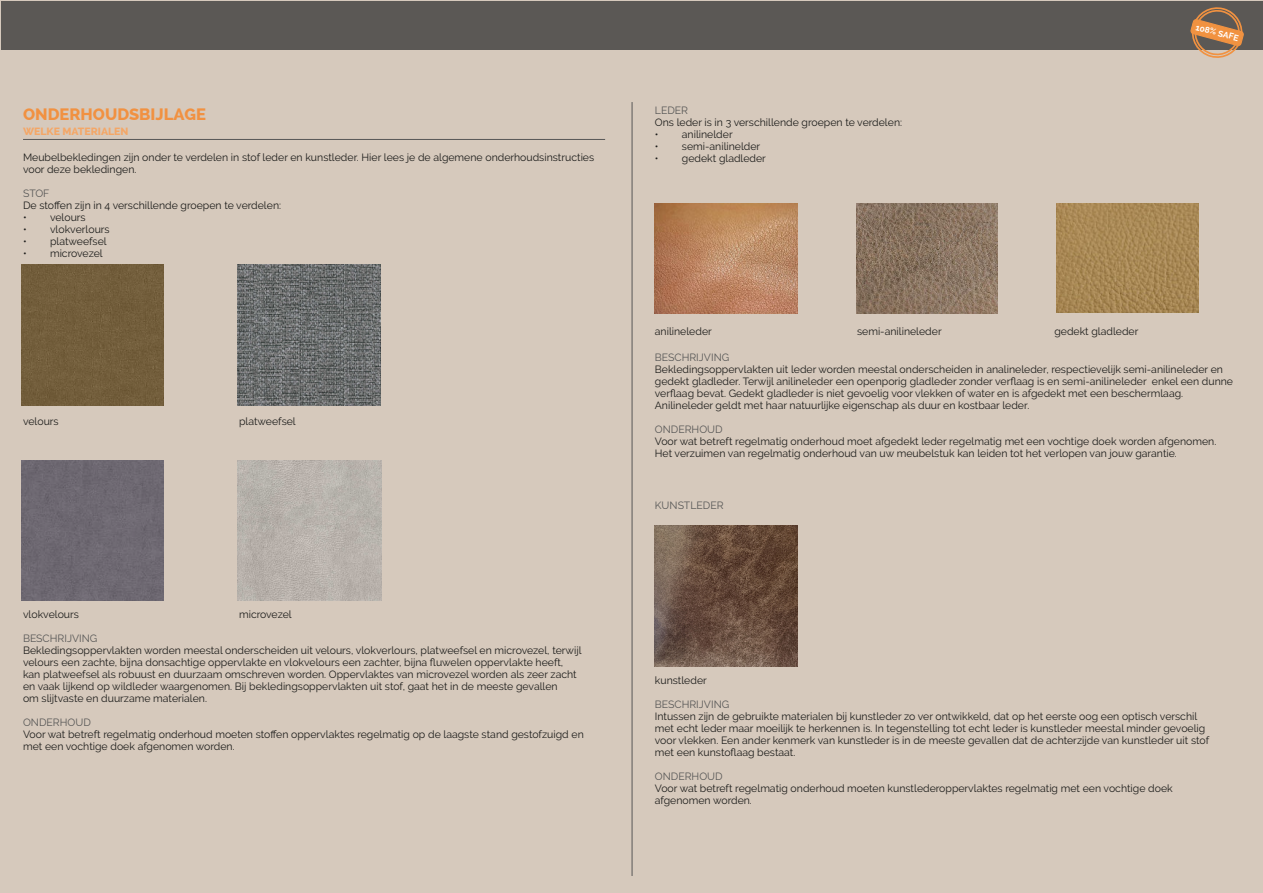
<style>
.page{position:relative;width:1263px;height:893px;background:#fff}
.page>*{position:absolute;margin:0;border:0;box-sizing:border-box;transform-origin:0 0}
.t1{font:800 16.5px "Raleway";color:#f19141}
.t2{font:10.5px/12px "Raleway";color:#1d1d1b}
.t3{font:10.5px "Raleway";color:#575756}
.t4{font:800 10.5px "Raleway";color:#f4a767}
.t5{font:700 8.4px "Raleway";color:#fff}
</style>
<div class="page">
<div style="left:0;top:1px;width:1263px;height:892px;background:#d6c9bc"></div>
<hr style="left:23px;top:139px;width:582px;height:1px;background:#575756">
<img style="left:238px;top:265px;width:142px;height:141px">
<img style="left:238px;top:460px;width:143px;height:141px">
<div style="left:21px;top:265px;width:143px;height:141px;background:#735e3c"></div>
<div style="left:21px;top:460px;width:143px;height:141px;background:#6e6872"></div>
<hr style="left:632px;top:102px;width:1px;height:774px;background:#575756">
<div style="left:1px;top:1px;width:1262px;height:49px;background:#5b5855"></div>
<svg style="left:1190px;top:7px;width:54px;height:51px"></svg>
<img style="left:655px;top:203px;width:142px;height:110px">
<img style="left:857px;top:203px;width:140px;height:110px">
<img style="left:1057px;top:203px;width:142px;height:110px">
<img style="left:655px;top:525px;width:142px;height:141px">
<h1 class="t1" style="left:23px;top:104px;width:185px">ONDERHOUDSBIJLAGE</h1>
<p class="t4" style="left:23px;top:125px;width:107px">WELKE MATERIALEN</p>
<p class="t2" style="left:23px;top:152px;width:573px">Meubelbekledingen zijn onder te verdelen in stof leder en kunstleder. Hier lees je de algemene onderhoudsinstructies voor deze bekledingen.</p>
<p class="t3" style="left:23px;top:189px;width:28px">STOF</p>
<p class="t2" style="left:23px;top:199px;width:260px">De stoffen zijn in 4 verschillende groepen te verdelen:</p>
<p class="t2" style="left:23px;top:212px;width:64px">• velours</p>
<p class="t2" style="left:23px;top:224px;width:88px">• vlokverlours</p>
<p class="t2" style="left:23px;top:236px;width:85px">• platweefsel</p>
<p class="t2" style="left:23px;top:248px;width:81px">• microvezel</p>
<p class="t2" style="left:23px;top:415px;width:37px">velours</p>
<p class="t2" style="left:239px;top:415px;width:58px">platweefsel</p>
<p class="t2" style="left:23px;top:609px;width:57px">vlokvelours</p>
<p class="t2" style="left:239px;top:609px;width:54px">microvezel</p>
<p class="t3" style="left:23px;top:634px;width:76px">BESCHRIJVING</p>
<p class="t2" style="left:23px;top:644px;width:560px">Bekledingsoppervlakten worden meestal onderscheiden uit velours, vlokverlours, platweefsel en microvezel, terwijl velours een zachte, bijna donsachtige oppervlakte en vlokvelours een zachter, bijna fluwelen oppervlakte heeft, kan platweefsel als robuust en duurzaam omschreven worden. Oppervlaktes van microvezel worden als zeer zacht en vaak lijkend op wildleder waargenomen. Bij bekledingsoppervlakten uit stof, gaat het in de meeste gevallen<br>om slijtvaste en duurzame materialen.</p>
<p class="t3" style="left:23px;top:718px;width:69px">ONDERHOUD</p>
<p class="t2" style="left:23px;top:728px;width:562px">Voor wat betreft regelmatig onderhoud moeten stoffen oppervlaktes regelmatig op de laagste stand gestofzuigd en met een vochtige doek afgenomen worden.</p>
<p class="t3" style="left:655px;top:106px;width:35px">LEDER</p>
<p class="t2" style="left:655px;top:116px;width:249px">Ons leder is in 3 verschillende groepen te verdelen:</p>
<p class="t2" style="left:655px;top:129px;width:79px">• anilinelder</p>
<p class="t2" style="left:655px;top:141px;width:107px">• semi-anilinelder</p>
<p class="t2" style="left:655px;top:153px;width:113px">• gedekt gladleder</p>
<p class="t5" style="left:1197px;top:22px;width:45px;rotate:15deg">108% SAFE</p>
<p class="t2" style="left:655px;top:326px;width:58px">anilineleder</p>
<p class="t2" style="left:857px;top:326px;width:86px">semi-anilineleder</p>
<p class="t2" style="left:1054px;top:326px;width:86px">gedekt gladleder</p>
<p class="t3" style="left:655px;top:353px;width:76px">BESCHRIJVING</p>
<p class="t2" style="left:655px;top:364px;width:580px">Bekledingsoppervlakten uit leder worden meestal onderscheiden in analineleder, respectievelijk semi-anilineleder en gedekt gladleder. Terwijl anilineleder een openporig gladleder zonder verflaag is en semi-anilineleder enkel een dunne verflaag bevat. Gedekt gladleder is niet gevoelig voor vlekken of water en is afgedekt met een beschermlaag.<br>Anilineleder geldt met haar natuurlijke eigenschap als duur en kostbaar leder.</p>
<p class="t3" style="left:655px;top:425px;width:69px">ONDERHOUD</p>
<p class="t2" style="left:655px;top:436px;width:563px">Voor wat betreft regelmatig onderhoud moet afgedekt leder regelmatig met een vochtige doek worden afgenomen.<br>Het verzuimen van regelmatig onderhoud van uw meubelstuk kan leiden tot het verlopen van jouw garantie.</p>
<p class="t3" style="left:655px;top:502px;width:70px">KUNSTLEDER</p>
<p class="t2" style="left:655px;top:675px;width:53px">kunstleder</p>
<p class="t3" style="left:655px;top:700px;width:76px">BESCHRIJVING</p>
<p class="t2" style="left:655px;top:710px;width:556px">Intussen zijn de gebruikte materialen bij kunstleder zo ver ontwikkeld, dat op het eerste oog een optisch verschil met echt leder maar moeilijk te herkennen is. In tegenstelling tot echt leder is kunstleder meestal minder gevoelig voor vlekken. Een ander kenmerk van kunstleder is in de meeste gevallen dat de achterzijde van kunstleder uit stof met een kunstoflaag bestaat.</p>
<p class="t3" style="left:655px;top:772px;width:69px">ONDERHOUD</p>
<p class="t2" style="left:655px;top:782px;width:519px">Voor wat betreft regelmatig onderhoud moeten kunstlederoppervlaktes regelmatig met een vochtige doek afgenomen worden.</p>
</div>
